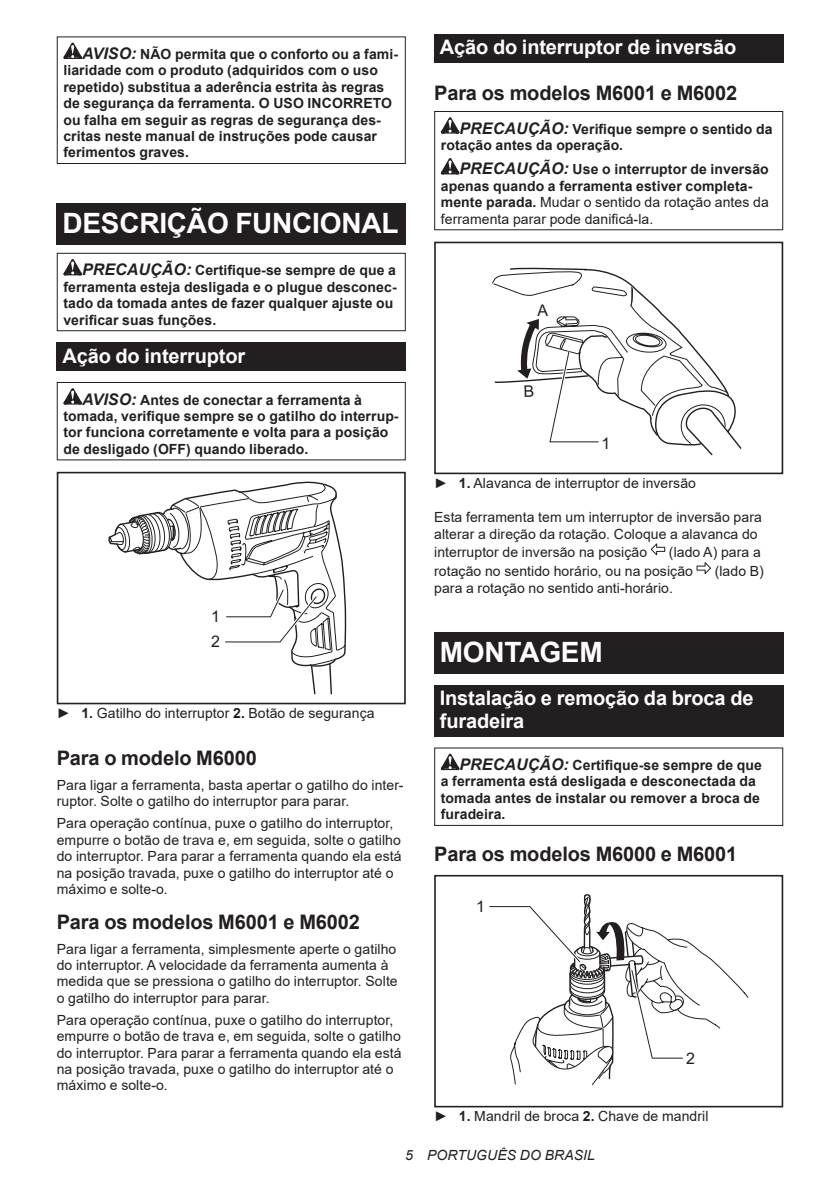
<style>
.page{position:relative;width:840px;height:1191px;background:#fff}
.page>*{position:absolute;margin:0;border:0;box-sizing:border-box;transform-origin:0 0}
.t1{font:700 28px "Arial";letter-spacing:-.01em;color:#fff}
.t2{font:700 20px "Arial";letter-spacing:-.01em;color:#231f20}
.t3{font:700 20px/23.4px "Arial";letter-spacing:-.01em;color:#fff}
.t4{font:16px/25.2px "Arial";color:#231f20}
.t5{font:14px/16.4px "Arial";letter-spacing:.005em;color:#231f20}
.t6{font:700 14px/16.4px "Arial";letter-spacing:.005em;color:#231f20}
.t7{font:italic 14px "Arial";letter-spacing:.005em;color:#231f20}
.s1{font-style:italic;font-size:16px}
.s2{font-weight:700}
.s3{font-weight:400}
</style>
<div class="page">
<svg style="left:63px;top:43px;width:19px;height:16px"></svg>
<div style="left:57px;top:36px;width:348px;height:128px;border:1px solid #231f20"></div>
<div style="left:57px;top:204px;width:348px;height:41px;background:#231f20"></div>
<svg style="left:63px;top:259px;width:19px;height:16px"></svg>
<div style="left:57px;top:253px;width:348px;height:78px;border:1px solid #231f20"></div>
<div style="left:57px;top:342px;width:348px;height:29px;background:#231f20"></div>
<svg style="left:63px;top:388px;width:19px;height:16px"></svg>
<div style="left:57px;top:382px;width:348px;height:78px;border:1px solid #231f20"></div>
<div style="left:57px;top:472px;width:348px;height:232px;border:2px solid #231f20"></div>
<svg style="left:108px;top:481px;width:238px;height:223px"></svg>
<div style="left:434px;top:34px;width:348px;height:29px;background:#231f20"></div>
<svg style="left:440px;top:117px;width:19px;height:17px"></svg>
<svg style="left:440px;top:158px;width:19px;height:16px"></svg>
<div style="left:434px;top:111px;width:348px;height:119px;border:1px solid #231f20"></div>
<div style="left:434px;top:242px;width:348px;height:232px;border:2px solid #231f20"></div>
<svg style="left:650px;top:543px;width:15px;height:13px"></svg>
<svg style="left:696px;top:562px;width:15px;height:12px"></svg>
<div style="left:434px;top:632px;width:348px;height:41px;background:#231f20"></div>
<div style="left:434px;top:684px;width:348px;height:52px;background:#231f20"></div>
<svg style="left:440px;top:753px;width:19px;height:17px"></svg>
<div style="left:434px;top:747px;width:348px;height:79px;border:1px solid #231f20"></div>
<div style="left:434px;top:875px;width:348px;height:232px;border:2px solid #231f20"></div>
<svg style="left:486px;top:894px;width:262px;height:213px"></svg>
<svg style="left:492px;top:267px;width:250px;height:189px"></svg>
<p class="t6" style="left:63px;top:46px;width:336px;text-indent:19px"><span class="s1">AVISO:</span> NÃO permita que o conforto ou a fami&shy;liaridade com o produto (adquiridos com o uso repetido) substitua a aderência estrita às regras de segurança da ferramenta. O USO INCORRETO ou falha em seguir as regras de segurança des&shy;critas neste manual de instruções pode causar ferimentos graves.</p>
<h1 class="t1" style="left:62px;top:204px;width:337px">DESCRIÇÃO FUNCIONAL</h1>
<p class="t6" style="left:63px;top:262px;width:334px;text-indent:19px"><span class="s1">PRECAUÇÃO:</span> Certifique-se sempre de que a ferramenta esteja desligada e o plugue desconec&shy;tado da tomada antes de fazer qualquer ajuste ou verificar suas funções.</p>
<h2 class="t3" style="left:62px;top:344px;width:184px">Ação do interruptor</h2>
<p class="t6" style="left:63px;top:391px;width:336px;text-indent:19px"><span class="s1">AVISO:</span> Antes de conectar a ferramenta à tomada, verifique sempre se o gatilho do interrup&shy;tor funciona corretamente e volta para a posição de desligado (OFF) quando liberado.</p>
<p class="t4" style="left:211px;top:603px;width:10px">1<br>2</p>
<p class="t5" style="left:57px;top:704px;width:319px">► <span class="s2">1.</span> Gatilho do interruptor <span class="s2">2.</span> Botão de segurança</p>
<h2 class="t2" style="left:57px;top:744px;width:201px">Para o modelo M6000</h2>
<p class="t5" style="left:57px;top:777px;width:348px">Para ligar a ferramenta, basta apertar o gatilho do inter&shy;ruptor. Solte o gatilho do interruptor para parar.</p>
<p class="t5" style="left:57px;top:815px;width:346px">Para operação contínua, puxe o gatilho do interruptor, empurre o botão de trava e, em seguida, solte o gatilho do interruptor. Para parar a ferramenta quando ela está na posição travada, puxe o gatilho do interruptor até o máximo e solte-o.</p>
<h2 class="t2" style="left:57px;top:907px;width:304px">Para os modelos M6001 e M6002</h2>
<p class="t5" style="left:57px;top:940px;width:342px">Para ligar a ferramenta, simplesmente aperte o gatilho do interruptor. A velocidade da ferramenta aumenta à medida que se pressiona o gatilho do interruptor. Solte o gatilho do interruptor para parar.</p>
<p class="t5" style="left:57px;top:1011px;width:346px">Para operação contínua, puxe o gatilho do interruptor, empurre o botão de trava e, em seguida, solte o gatilho do interruptor. Para parar a ferramenta quando ela está na posição travada, puxe o gatilho do interruptor até o máximo e solte-o.</p>
<h2 class="t3" style="left:439px;top:36px;width:298px">Ação do interruptor de inversão</h2>
<h2 class="t2" style="left:434px;top:79px;width:304px">Para os modelos M6001 e M6002</h2>
<p class="t6" style="left:440px;top:121px;width:333px;text-indent:19px"><span class="s1">PRECAUÇÃO:</span> Verifique sempre o sentido da rotação antes da operação.</p>
<p class="t6" style="left:440px;top:161px;width:329px;text-indent:19px"><span class="s1">PRECAUÇÃO:</span> Use o interruptor de inversão apenas quando a ferramenta estiver completa&shy;mente parada. <span class="s3">Mudar o sentido da rotação antes da ferramenta parar pode danificá-la.</span></p>
<p class="t4" style="left:601px;top:430px;width:10px">1</p>
<p class="t5" style="left:434px;top:474px;width:263px">► <span class="s2">1.</span> Alavanca de interruptor de inversão</p>
<p class="t5" style="left:434px;top:509px;width:329px">Esta ferramenta tem um interruptor de inversão para alterar a direção da rotação. Coloque a alavanca do</p>
<p class="t5" style="left:434px;top:544px;width:214px">interruptor de inversão na posição</p>
<p class="t5" style="left:434px;top:543px;width:328px;line-height:18.8px;text-indent:234px">(lado A) para a rotação no sentido horário, ou na posição</p>
<p class="t5" style="left:714px;top:563px;width:51px">(lado B)</p>
<p class="t5" style="left:434px;top:579px;width:240px">para a rotação no sentido anti-horário.</p>
<h1 class="t1" style="left:439px;top:632px;width:164px">MONTAGEM</h1>
<h2 class="t3" style="left:439px;top:686px;width:315px">Instalação e remoção da broca de furadeira</h2>
<p class="t6" style="left:440px;top:757px;width:322px;text-indent:19px"><span class="s1">PRECAUÇÃO:</span> Certifique-se sempre de que a ferramenta está desligada e desconectada da tomada antes de instalar ou remover a broca de furadeira.</p>
<h2 class="t2" style="left:434px;top:839px;width:304px">Para os modelos M6000 e M6001</h2>
<p class="t4" style="left:475px;top:893px;width:10px">1</p>
<p class="t4" style="left:685px;top:1045px;width:10px">2</p>
<p class="t5" style="left:434px;top:1107px;width:275px">► <span class="s2">1.</span> Mandril de broca <span class="s2">2.</span> Chave de mandril</p>
<p class="t7" style="left:405px;top:1146px;width:191px">5 PORTUGUÊS DO BRASIL</p>
</div>
